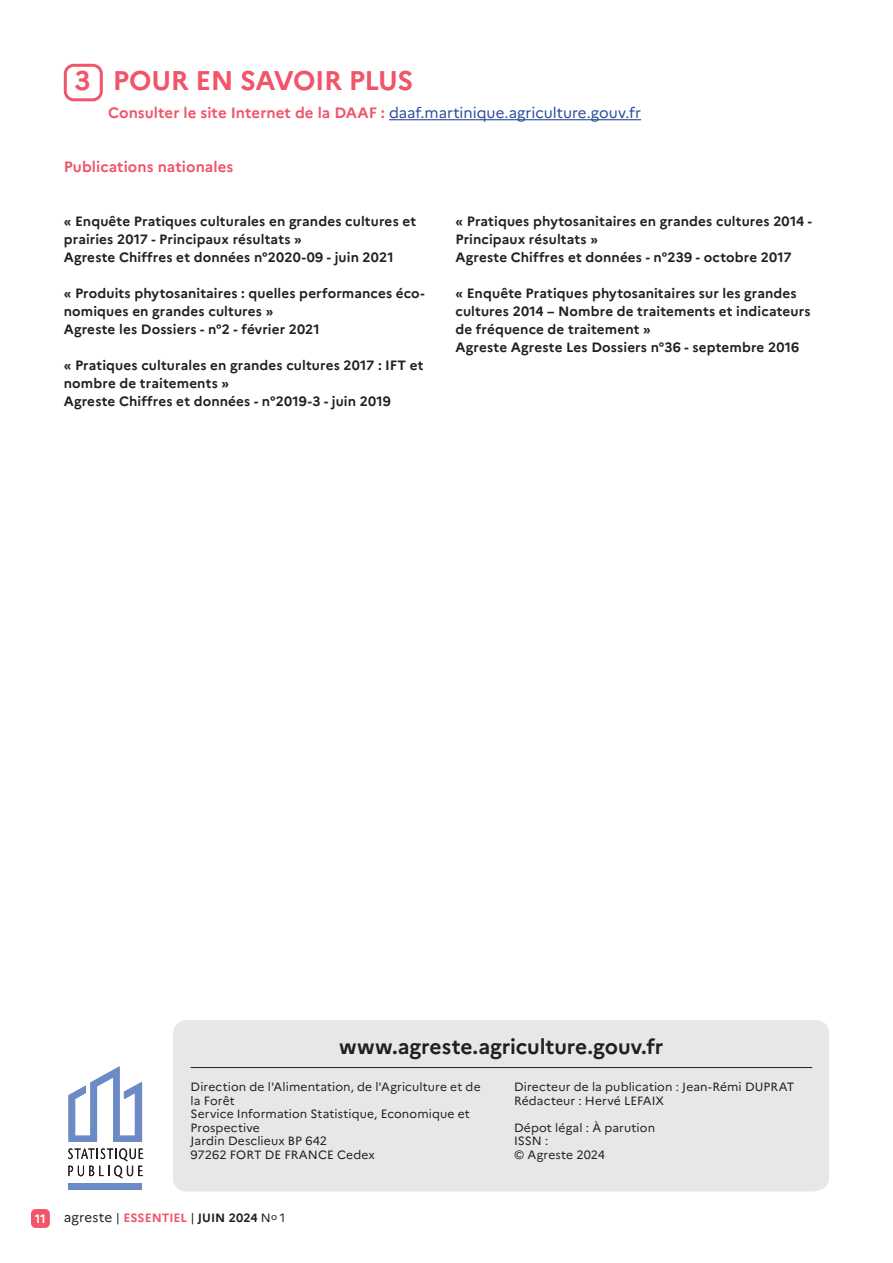
<style>
.page{position:relative;width:893px;height:1263px;background:#fff}
.page>*{position:absolute;margin:0;border:0;box-sizing:border-box;transform-origin:0 0}
.Titre{font:700 27px "Marianne";letter-spacing:-.02em;color:#f0556a}
.t1{font:700 21px "Marianne";letter-spacing:-.005em;color:#231f20}
.Intertitre{font:15px "Marianne";color:#2a4b9b}
.Intertitre-2{font:700 15px "Marianne";letter-spacing:.005em;color:#f0556a}
.t2{font:700 13.5px/18px "Marianne";letter-spacing:.01em;color:#231f20}
.t3{font:700 12.15px "Marianne";color:#fff}
.t4{font:12px/13.5px "Marianne";letter-spacing:.01em;color:#231f20}
.t5{font:700 12px "Marianne";letter-spacing:.005em;color:#f0556a}
.s1{font-weight:700;color:#f0556a}
.s2{font-weight:400;font-size:13.5px;color:#231f20}
.s3{font-weight:400;color:#231f20}
.s4{color:#231f20}
</style>
<div class="page">
<div style="left:31px;top:1209px;width:19px;height:19px;background:#f0556a;border-radius:5px"></div>
<div style="left:174px;top:1020px;width:655px;height:171px;background:#e6e7e9;border-radius:13px"></div>
<hr style="left:191px;top:1067px;width:621px;height:1px;background:#231f20">
<div style="left:68px;top:1183px;width:74px;height:6px;background:#6c8bc6"></div>
<svg style="left:68px;top:1148px;width:75px;height:30px"></svg>
<svg style="left:68px;top:1066px;width:74px;height:76px"></svg>
<div style="left:64px;top:64px;width:39px;height:37px;border:3px solid #f0556a;border-radius:9px"></div>
<hr style="left:389px;top:119px;width:252px;height:1px;background:#2a4b9b">
<p class="Titre" style="left:74px;top:60px;width:18px">3</p>
<p class="Titre" style="left:113px;top:60px;width:302px">POUR EN SAVOIR PLUS</p>
<h1 class="Intertitre" style="left:108px;top:101px;width:535px"><span class="s1">Consulter le site Internet de la DAAF :</span> daaf.martinique.agriculture.gouv.fr</h1>
<h1 class="Intertitre-2" style="left:64px;top:155px;width:171px">Publications nationales</h1>
<p class="t2" style="left:64px;top:211px;width:354px">« Enquête Pratiques culturales en grandes cultures et</p>
<p class="t2" style="left:64px;top:229px;width:239px">prairies 2017 - Principaux résultats »</p>
<p class="t2" style="left:64px;top:247px;width:331px">Agreste Chiffres et données n°2020-09 - juin 2021</p>
<p class="t2" style="left:64px;top:283px;width:362px">« Produits phytosanitaires : quelles performances éco&shy;nomiques en grandes cultures »</p>
<p class="t2" style="left:64px;top:319px;width:258px">Agreste les Dossiers - n°2 - février 2021</p>
<p class="t2" style="left:64px;top:355px;width:361px">« Pratiques culturales en grandes cultures 2017 : IFT et nombre de traitements »</p>
<p class="t2" style="left:64px;top:391px;width:329px">Agreste Chiffres et données - n°2019-3 - juin 2019</p>
<p class="t2" style="left:455px;top:211px;width:358px">« Pratiques phytosanitaires en grandes cultures 2014 -<br>Principaux résultats »</p>
<p class="t2" style="left:455px;top:247px;width:338px">Agreste Chiffres et données - n°239 - octobre 2017</p>
<p class="t2" style="left:455px;top:283px;width:357px">« Enquête Pratiques phytosanitaires sur les grandes cultures 2014 – Nombre de traitements et indicateurs de fréquence de traitement »</p>
<p class="t2" style="left:455px;top:337px;width:345px">Agreste Agreste Les Dossiers n°36 - septembre 2016</p>
<p class="t1" style="left:339px;top:1030px;width:326px">www.agreste.agriculture.gouv.fr</p>
<p class="t4" style="left:191px;top:1079px;width:292px">Direction de l'Alimentation, de l'Agriculture et de la Forêt</p>
<p class="t4" style="left:191px;top:1106px;width:281px">Service Information Statistique, Economique et<br>Prospective</p>
<p class="t4" style="left:191px;top:1133px;width:138px">Jardin Desclieux BP 642</p>
<p class="t4" style="left:191px;top:1147px;width:186px">97262 FORT DE FRANCE Cedex</p>
<p class="t1" style="left:337px;top:1031px;width:326px">www.agreste.agriculture.gouv.fr</p>
<p class="t4" style="left:190px;top:1080px;width:164px">M nistère de l’Agriculture et</p>
<p class="t4" style="left:378px;top:1080px;width:81px">’ limen ation</p>
<p class="t4" style="left:236px;top:1107px;width:216px">de la statistique et de la pr spective</p>
<p class="t4" style="left:190px;top:1121px;width:121px">3 rue Barbet de Jouy</p>
<p class="t4" style="left:190px;top:1134px;width:68px">75349 Paris</p>
<p class="t4" style="left:514px;top:1079px;width:282px">Directeur de la publication : Jean-Rémi DUPRAT</p>
<p class="t4" style="left:514px;top:1093px;width:151px">Rédacteur : Hervé LEFAIX</p>
<p class="t4" style="left:514px;top:1120px;width:142px">Dépot légal : À parution<br>ISSN :</p>
<p class="t4" style="left:514px;top:1147px;width:92px">© Agreste 2024</p>
<p class="t4" style="left:511px;top:1080px;width:61px">Directrice</p>
<p class="t4" style="left:682px;top:1080px;width:82px">Corinne Prost</p>
<p class="t4" style="left:511px;top:1094px;width:85px">Composition :</p>
<p class="t4" style="left:511px;top:1121px;width:100px">ISSN : 0246-1803</p>
<p class="t3" style="left:35px;top:1209px;width:13px">11</p>
<p class="t5" style="left:64px;top:1209px;width:223px"><span class="s2">agreste</span> <span class="s3">|</span> ESSENTIEL <span class="s3">|</span> <span class="s4">JUIN 2024</span> <span class="s3">N</span><sup>o</sup> <span class="s3">1</span></p>
</div>
